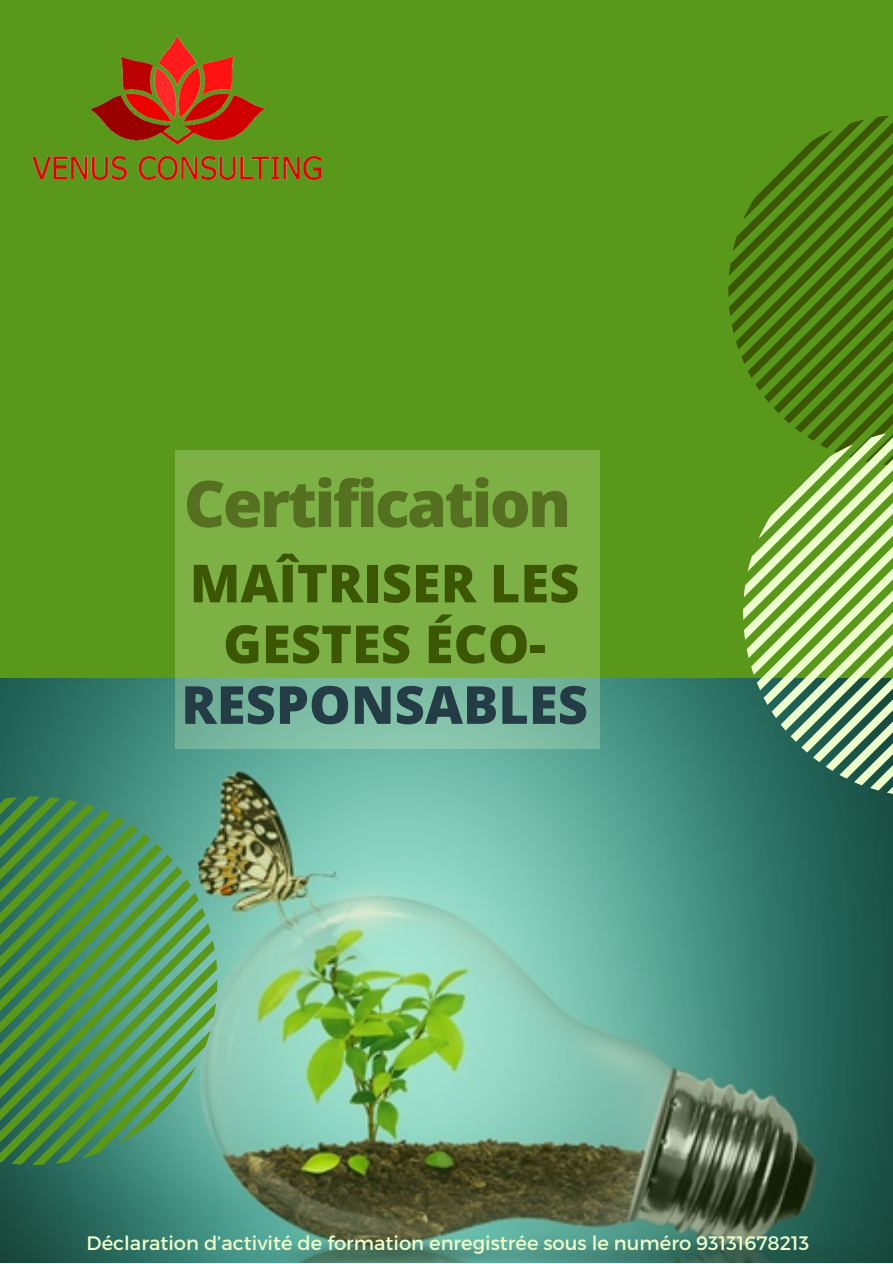
<style>
.page{position:relative;width:893px;height:1264px;background:#fff}
.page>*{position:absolute;margin:0;border:0;box-sizing:border-box;transform-origin:0 0}
.t1{font:800 64.2px "Open Sans";letter-spacing:-.04em;color:#547020}
.t2{font:800 52.5px/60.8px "Open Sans";color:#3b5704;text-align:center}
.t3{font:800 52.5px "Open Sans";color:#243c45}
.t4{font:19.5px "Montserrat";color:#edffcc}
</style>
<div class="page">
<div style="left:0;top:0;width:892px;height:1262px;background:#59981a"></div>
<svg style="left:728px;top:115px;width:164px;height:313px"></svg>
<img style="left:0;top:678px;width:892px;height:584px">
<svg style="left:743px;top:428px;width:149px;height:369px"></svg>
<svg style="left:175px;top:450px;width:424px;height:298px;background:#7cb35a"></svg>
<svg style="left:0;top:796px;width:217px;height:368px"></svg>
<img style="left:33px;top:36px;width:288px;height:143px">
<h1 class="t1" style="left:184px;top:458px;width:389px">Certification</h1>
<h2 class="t2" style="left:190px;top:551px;width:391px">MAÎTRISER LES<br>GESTES ÉCO-</h2>
<h2 class="t3" style="left:181px;top:667px;width:408px">RESPONSABLES</h2>
<p class="t4" style="left:87px;top:1230px;width:724px">Déclaration d’activité de formation enregistrée sous le numéro 93131678213</p>
</div>
